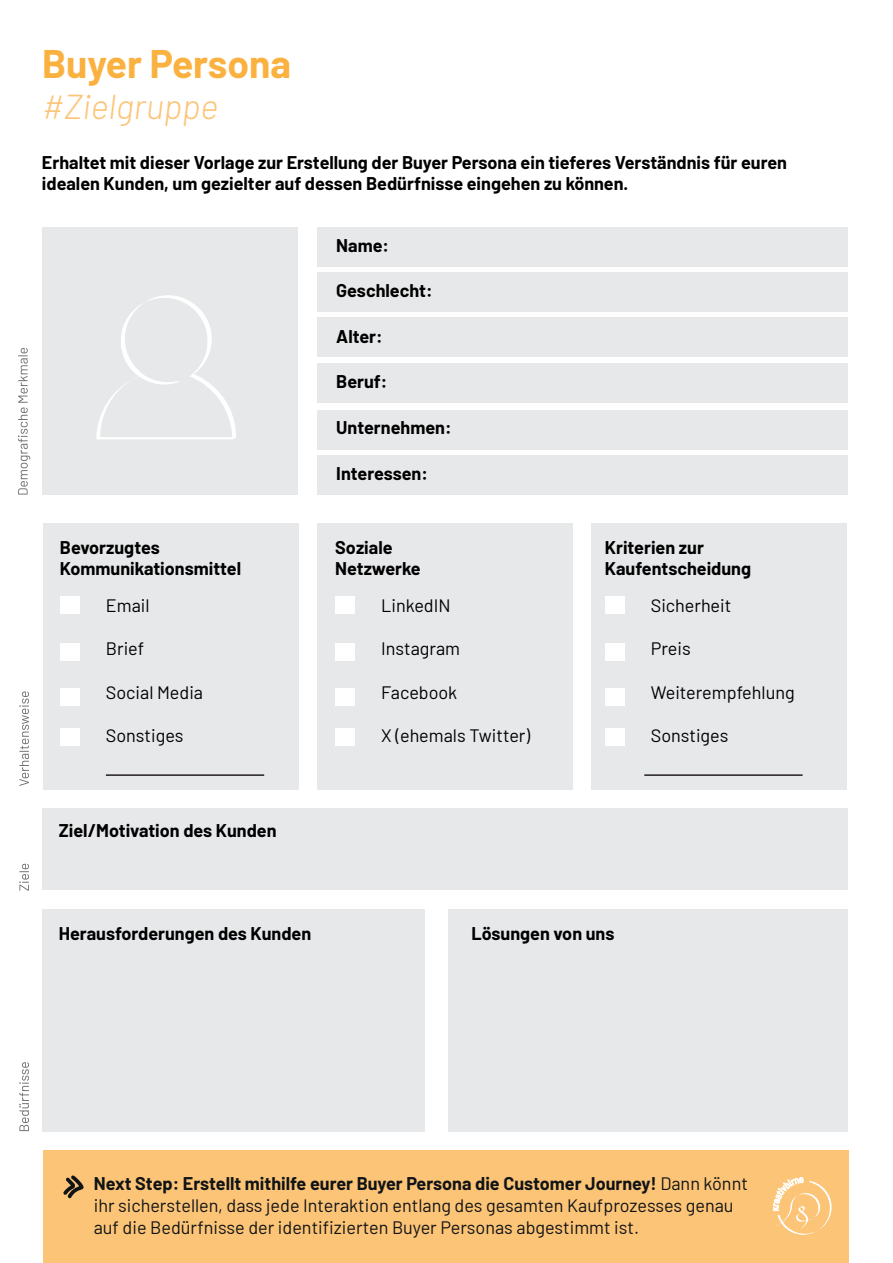
<style>
.page{position:relative;width:893px;height:1263px;background:#fff}
.page>*{position:absolute;margin:0;border:0;box-sizing:border-box;transform-origin:0 0}
.t1{font:700 39px "Barlow";color:#fbb13f}
.t2{font:italic 300 34.5px "Barlow";color:#fcc477}
.t3{font:700 18px/21.6px "Barlow";color:#000001}
.t4{font:18px/21.6px "Barlow";color:#111416}
.t5{font:18px "Barlow";color:#000001}
.s1{font-weight:700}
</style>
<div class="page">
<div style="left:43px;top:523px;width:255px;height:266px;background:#e7e8e9"></div>
<div style="left:317px;top:227px;width:531px;height:39px;background:#e7e8e9"></div>
<div style="left:317px;top:272px;width:531px;height:39px;background:#e7e8e9"></div>
<div style="left:317px;top:317px;width:531px;height:39px;background:#e7e8e9"></div>
<div style="left:317px;top:364px;width:531px;height:39px;background:#e7e8e9"></div>
<div style="left:317px;top:410px;width:531px;height:39px;background:#e7e8e9"></div>
<div style="left:317px;top:455px;width:531px;height:39px;background:#e7e8e9"></div>
<div style="left:42px;top:227px;width:256px;height:267px;background:#e7e8e9"></div>
<svg style="left:18px;top:348px;width:12px;height:146px"></svg>
<svg style="left:19px;top:691px;width:10px;height:95px"></svg>
<svg style="left:19px;top:864px;width:10px;height:27px"></svg>
<svg style="left:19px;top:1062px;width:10px;height:69px"></svg>
<div style="left:448px;top:909px;width:400px;height:222px;background:#e7e8e9"></div>
<div style="left:42px;top:909px;width:382px;height:222px;background:#e7e8e9"></div>
<div style="left:317px;top:523px;width:256px;height:266px;background:#e7e8e9"></div>
<div style="left:335px;top:596px;width:20px;height:18px;background:#fff"></div>
<div style="left:335px;top:643px;width:20px;height:18px;background:#fff"></div>
<div style="left:335px;top:688px;width:20px;height:18px;background:#fff"></div>
<div style="left:335px;top:728px;width:20px;height:17px;background:#fff"></div>
<div style="left:592px;top:523px;width:255px;height:266px;background:#e7e8e9"></div>
<div style="left:605px;top:596px;width:20px;height:18px;background:#fff"></div>
<div style="left:605px;top:643px;width:20px;height:18px;background:#fff"></div>
<div style="left:605px;top:688px;width:20px;height:18px;background:#fff"></div>
<div style="left:605px;top:728px;width:20px;height:17px;background:#fff"></div>
<div style="left:60px;top:596px;width:20px;height:18px;background:#fff"></div>
<div style="left:60px;top:643px;width:20px;height:18px;background:#fff"></div>
<div style="left:60px;top:688px;width:20px;height:18px;background:#fff"></div>
<div style="left:60px;top:728px;width:20px;height:17px;background:#fff"></div>
<div style="left:43px;top:1150px;width:805px;height:113px;background:#fcc477"></div>
<svg style="left:773px;top:1177px;width:59px;height:58px"></svg>
<svg style="left:63px;top:1175px;width:21px;height:24px"></svg>
<svg style="left:96px;top:295px;width:140px;height:144px"></svg>
<div style="left:42px;top:808px;width:806px;height:82px;background:#e7e8e9"></div>
<hr style="left:106px;top:774px;width:158px;height:2px;background:#231f20">
<hr style="left:644px;top:774px;width:159px;height:2px;background:#231f20">
<h1 class="t1" style="left:42px;top:35px;width:250px">Buyer Persona</h1>
<h2 class="t2" style="left:42px;top:82px;width:177px">#Zielgruppe</h2>
<p class="t3" style="left:42px;top:150px;width:747px">Erhaltet mit dieser Vorlage zur Erstellung der Buyer Persona ein tieferes Verständnis für euren idealen Kunden, um gezielter auf dessen Bedürfnisse eingehen zu können.</p>
<p class="t3" style="left:60px;top:535px;width:183px">Bevorzugtes<br>Kommunikationsmittel</p>
<p class="t5" style="left:106px;top:593px;width:45px">Email</p>
<p class="t5" style="left:106px;top:636px;width:40px">Brief</p>
<p class="t5" style="left:106px;top:679px;width:99px">Social Media</p>
<p class="t5" style="left:106px;top:722px;width:79px">Sonstiges</p>
<p class="t3" style="left:59px;top:818px;width:219px">Ziel/Motivation des Kunden</p>
<p class="t3" style="left:336px;top:233px;width:54px">Name:</p>
<p class="t3" style="left:336px;top:279px;width:98px">Geschlecht:</p>
<p class="t3" style="left:336px;top:324px;width:48px">Alter:</p>
<p class="t3" style="left:336px;top:370px;width:53px">Beruf:</p>
<p class="t3" style="left:336px;top:415px;width:117px">Unternehmen:</p>
<p class="t3" style="left:336px;top:461px;width:93px">Interessen:</p>
<p class="t3" style="left:335px;top:535px;width:87px">Soziale<br>Netzwerke</p>
<p class="t5" style="left:381px;top:593px;width:71px">LinkedIN</p>
<p class="t5" style="left:381px;top:636px;width:80px">Instagram</p>
<p class="t5" style="left:381px;top:679px;width:78px">Facebook</p>
<p class="t5" style="left:381px;top:722px;width:151px">X (ehemals Twitter)</p>
<p class="t3" style="left:605px;top:535px;width:148px">Kriterien zur<br>Kaufentscheidung</p>
<p class="t5" style="left:651px;top:593px;width:82px">Sicherheit</p>
<p class="t5" style="left:651px;top:636px;width:41px">Preis</p>
<p class="t5" style="left:651px;top:679px;width:145px">Weiterempfehlung</p>
<p class="t5" style="left:651px;top:722px;width:79px">Sonstiges</p>
<p class="t3" style="left:59px;top:922px;width:254px">Herausforderungen des Kunden</p>
<p class="t3" style="left:471px;top:922px;width:145px">Lösungen von uns</p>
<p class="t4" style="left:94px;top:1172px;width:656px"><span class="s1">Next Step: Erstellt mithilfe eurer Buyer Persona die Customer Journey!</span> Dann könnt ihr sicherstellen, dass jede Interaktion entlang des gesamten Kaufprozesses genau auf die Bedürfnisse der identifizierten Buyer Personas abgestimmt ist.</p>
</div>
